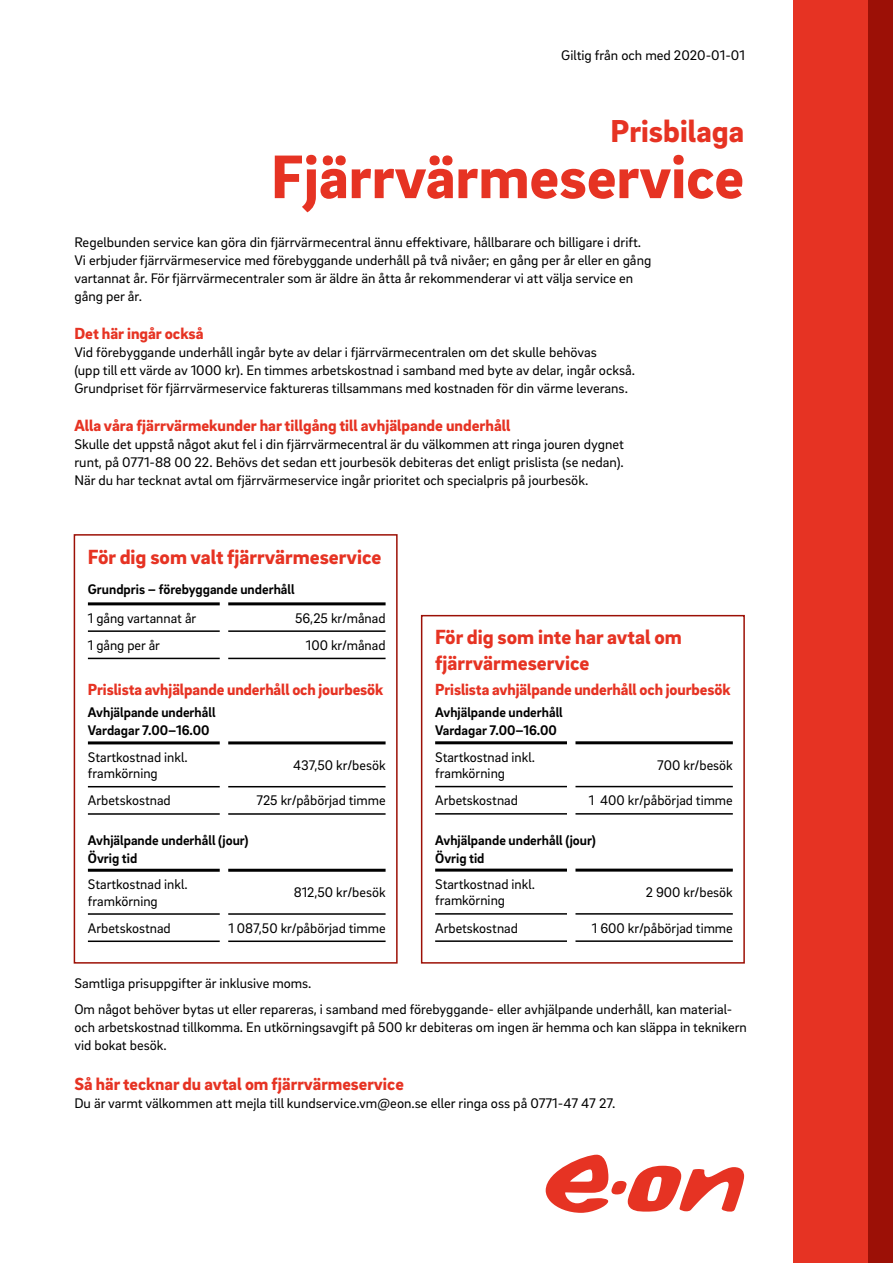
<style>
.page{position:relative;width:893px;height:1263px;background:#fff}
.page>*{position:absolute;margin:0;border:0;box-sizing:border-box;transform-origin:0 0}
.t1{font:900 63px "EON Brix Sans";color:#e63323}
.t2{font:900 32.55px "EON Brix Sans";color:#e63323}
.t3{font:900 21px/25.5px "EON Brix Sans";color:#e63323}
.t4{font:900 18px "EON Brix Sans";color:#e63323}
.t5{font:900 16.5px "EON Brix Sans";letter-spacing:-.005em;color:#e63323}
.t6{font:14.25px/18px "EON Brix Sans";color:#000}
.t7{font:700 14.25px/18px "EON Brix Sans";color:#000}
</style>
<div class="page">
<hr style="left:88px;top:630px;width:132px;height:2px;background:#000">
<hr style="left:228px;top:630px;width:158px;height:2px;background:#000">
<hr style="left:88px;top:658px;width:132px;height:1px;background:#000">
<hr style="left:228px;top:658px;width:158px;height:1px;background:#000">
<hr style="left:88px;top:602px;width:132px;height:3px;background:#000">
<hr style="left:228px;top:602px;width:158px;height:3px;background:#000">
<hr style="left:88px;top:786px;width:132px;height:1px;background:#000">
<hr style="left:228px;top:786px;width:158px;height:1px;background:#000">
<hr style="left:88px;top:813px;width:132px;height:2px;background:#000">
<hr style="left:228px;top:813px;width:158px;height:2px;background:#000">
<hr style="left:88px;top:741px;width:132px;height:3px;background:#000">
<hr style="left:228px;top:741px;width:158px;height:3px;background:#000">
<hr style="left:88px;top:913px;width:132px;height:2px;background:#000">
<hr style="left:228px;top:913px;width:158px;height:2px;background:#000">
<hr style="left:88px;top:940px;width:132px;height:2px;background:#000">
<hr style="left:228px;top:940px;width:158px;height:2px;background:#000">
<hr style="left:88px;top:869px;width:132px;height:3px;background:#000">
<hr style="left:228px;top:869px;width:158px;height:3px;background:#000">
<div style="left:74px;top:534px;width:324px;height:430px;border:2px solid #9c1006"></div>
<svg style="left:546px;top:1155px;width:198px;height:58px"></svg>
<div style="left:794px;top:0;width:74px;height:1263px;background:#e63323"></div>
<div style="left:868px;top:0;width:25px;height:1263px;background:#9c1006"></div>
<hr style="left:435px;top:786px;width:132px;height:1px;background:#000">
<hr style="left:575px;top:786px;width:158px;height:1px;background:#000">
<hr style="left:435px;top:813px;width:132px;height:2px;background:#000">
<hr style="left:575px;top:813px;width:158px;height:2px;background:#000">
<hr style="left:435px;top:741px;width:132px;height:3px;background:#000">
<hr style="left:575px;top:741px;width:158px;height:3px;background:#000">
<hr style="left:435px;top:913px;width:132px;height:2px;background:#000">
<hr style="left:575px;top:913px;width:158px;height:2px;background:#000">
<hr style="left:435px;top:940px;width:132px;height:2px;background:#000">
<hr style="left:575px;top:940px;width:158px;height:2px;background:#000">
<hr style="left:435px;top:869px;width:132px;height:3px;background:#000">
<hr style="left:575px;top:869px;width:158px;height:3px;background:#000">
<div style="left:421px;top:615px;width:324px;height:349px;border:2px solid #9c1006"></div>
<p class="t6" style="left:561px;top:45px;width:185px">Giltig från och med 2020-01-01</p>
<h2 class="t2" style="left:611px;top:109px;width:135px">Prisbilaga</h2>
<h1 class="t1" style="left:271px;top:135px;width:475px">Fjärrvärmeservice</h1>
<p class="t6" style="left:74px;top:233px;width:578px">Regelbunden service kan göra din fjärrvärmecentral ännu effektivare, hållbarare och billigare i drift.<br>Vi erbjuder fjärrvärmeservice med förebyggande underhåll på två nivåer; en gång per år eller en gång vartannat år. För fjärrvärmecentraler som är äldre än åtta år rekommenderar vi att välja service en gång per år.</p>
<p class="t5" style="left:74px;top:322px;width:131px">Det här ingår också</p>
<p class="t6" style="left:74px;top:343px;width:562px">Vid förebyggande underhåll ingår byte av delar i fjärrvärmecentralen om det skulle behövas<br>(upp till ett värde av 1000 kr). En timmes arbetskostnad i samband med byte av delar, ingår också.<br>Grundpriset för fjärrvärmeservice faktureras tillsammans med kostnaden för din värme leverans.</p>
<p class="t5" style="left:74px;top:414px;width:438px">Alla våra fjärrvärmekunder har tillgång till avhjälpande underhåll</p>
<p class="t6" style="left:74px;top:434px;width:551px;text-align:justify">Skulle det uppstå något akut fel i din fjärrvärmecentral är du välkommen att ringa jouren dygnet runt, på 0771-88 00 22. Behövs det sedan ett jourbesök debiteras det enligt prislista (se nedan).<br>När du har tecknat avtal om fjärrvärmeservice ingår prioritet och specialpris på jourbesök.</p>
<h3 class="t3" style="left:88px;top:543px;width:295px">För dig som valt fjärrvärmeservice</h3>
<p class="t7" style="left:88px;top:580px;width:208px">Grundpris – förebyggande underhåll</p>
<p class="t6" style="left:88px;top:608px;width:110px">1 gång vartannat år</p>
<p class="t6" style="left:295px;top:608px;width:92px">56,25 kr/månad</p>
<p class="t6" style="left:88px;top:635px;width:74px">1 gång per år</p>
<p class="t6" style="left:306px;top:635px;width:81px">100 kr/månad</p>
<p class="t5" style="left:88px;top:679px;width:297px">Prislista avhjälpande underhåll och jourbesök</p>
<p class="t7" style="left:88px;top:703px;width:129px">Avhjälpande underhåll<br>Vardagar 7.00–16.00</p>
<p class="t6" style="left:88px;top:748px;width:101px;line-height:16.5px">Startkostnad inkl. framkörning</p>
<p class="t6" style="left:293px;top:755px;width:94px">437,50 kr/besök</p>
<p class="t6" style="left:88px;top:791px;width:84px">Arbetskostnad</p>
<p class="t6" style="left:256px;top:791px;width:131px">725 kr/påbörjad timme</p>
<p class="t7" style="left:88px;top:830px;width:162px">Avhjälpande underhåll (jour)<br>Övrig tid</p>
<p class="t6" style="left:88px;top:875px;width:101px;line-height:16.5px">Startkostnad inkl. framkörning</p>
<p class="t6" style="left:294px;top:883px;width:93px">812,50 kr/besök</p>
<p class="t6" style="left:88px;top:918px;width:84px">Arbetskostnad</p>
<p class="t6" style="left:228px;top:918px;width:159px">1 087,50 kr/påbörjad timme</p>
<h3 class="t3" style="left:435px;top:623px;width:248px">För dig som inte har avtal om fjärrvärmeservice</h3>
<p class="t5" style="left:435px;top:679px;width:297px">Prislista avhjälpande underhåll och jourbesök</p>
<p class="t7" style="left:435px;top:703px;width:129px">Avhjälpande underhåll<br>Vardagar 7.00–16.00</p>
<p class="t6" style="left:435px;top:748px;width:101px;line-height:16.5px">Startkostnad inkl. framkörning</p>
<p class="t6" style="left:657px;top:755px;width:77px">700 kr/besök</p>
<p class="t6" style="left:435px;top:791px;width:84px">Arbetskostnad</p>
<p class="t6" style="left:589px;top:791px;width:145px">1 400 kr/påbörjad timme</p>
<p class="t7" style="left:435px;top:830px;width:162px">Avhjälpande underhåll (jour)<br>Övrig tid</p>
<p class="t6" style="left:435px;top:875px;width:101px;line-height:16.5px">Startkostnad inkl. framkörning</p>
<p class="t6" style="left:646px;top:883px;width:89px">2 900 kr/besök</p>
<p class="t6" style="left:435px;top:918px;width:84px">Arbetskostnad</p>
<p class="t6" style="left:592px;top:918px;width:142px">1 600 kr/påbörjad timme</p>
<p class="t6" style="left:74px;top:969px;width:659px;line-height:26.5px">Samtliga prisuppgifter är inklusive moms.<br>Om något behöver bytas ut eller repareras, i samband med förebyggande- eller avhjälpande underhåll, kan material-</p>
<p class="t6" style="left:74px;top:1018px;width:674px">och arbetskostnad tillkomma. En utkörningsavgift på 500 kr debiteras om ingen är hemma och kan släppa in teknikern vid bokat besök.</p>
<p class="t4" style="left:74px;top:1071px;width:331px">Så här tecknar du avtal om fjärrvärmeservice</p>
<p class="t6" style="left:74px;top:1093px;width:543px">Du är varmt välkommen att mejla till kundservice.vm@eon.se eller ringa oss på 0771-47 47 27.</p>
</div>
